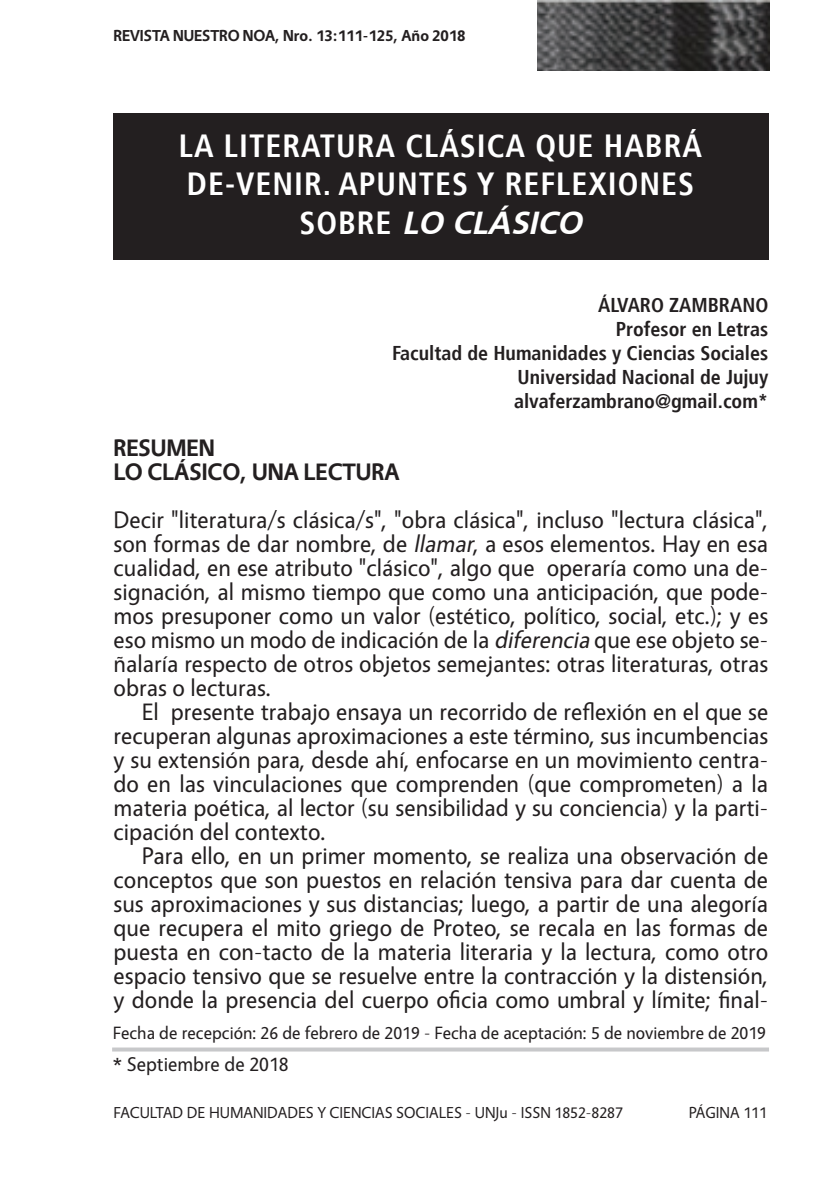
<style>
.page{position:relative;width:840px;height:1191px;background:#fff}
.page>*{position:absolute;margin:0;border:0;box-sizing:border-box;transform-origin:0 0}
.t1{font:700 condensed 32px/38.4px "Frutiger";letter-spacing:.03em;color:#fff}
.t2{font:italic 700 32px "Frutiger FC";color:#fff}
.t3{font:24px/24px "Vegur";color:#231f20;text-align:justify}
.t4{font:700 24px/24px "Vegur";color:#231f20}
.t5{font:700 condensed 20px/24px "Frutiger";color:#231f20;text-align:right}
.t6{font:20px "Vegur";color:#231f20}
.t7{font:18px "Vegur";color:#231f20}
.t8{font:16px "Vegur";color:#231f20}
.t9{font:700 16px "Vegur";color:#231f20}
.s1{font-family:"Frutiger";font-style:normal;font-stretch:condensed}
.s2{font-style:italic}
</style>
<div class="page">
<img style="left:537px;top:0;width:231px;height:71px">
<div style="left:113px;top:113px;width:654px;height:147px;background:#231f20"></div>
<svg style="left:112px;top:1047px;width:656px;height:4px;background:#cecfd0"></svg>
<p class="t9" style="left:113px;top:26px;width:353px">REVISTA NUESTRO NOA, Nro. 13:111-125, Año 2018</p>
<h1 class="t1" style="left:179px;top:126px;width:524px">LA LITERATURA CLÁSICA QUE HABRÁ<br>DE-VENIR. APUNTES Y REFLEXIONES</h1>
<h1 class="t2" style="left:299px;top:203px;width:283px"><span class="s1">SOBRE</span> LO CLÁSICO</h1>
<p class="t5" style="left:392px;top:293px;width:377px">ÁLVARO ZAMBRANO<br>Profesor en Letras<br>Facultad de Humanidades y Ciencias Sociales<br>Universidad Nacional de Jujuy alvaferzambrano@gmail.com*</p>
<p class="t4" style="left:113px;top:436px;width:287px">RESUMEN<br>LO CLÁSICO, UNA LECTURA</p>
<p class="t3" style="left:113px;top:508px;width:656px">Decir "literatura/s clásica/s", "obra clásica", incluso "lectura clásica", son formas de dar nombre, de <span class="s2">llamar</span>, a esos elementos. Hay en esa cualidad, en ese atributo "clásico", algo que operaría como una de&shy;signación, al mismo tiempo que como una anticipación, que pode&shy;mos presuponer como un valor (estético, político, social, etc.); y es eso mismo un modo de indicación de la <span class="s2">diferencia</span> que ese objeto se&shy;ñalaría respecto de otros objetos semejantes: otras literaturas, otras obras o lecturas.</p>
<p class="t3" style="left:113px;top:700px;width:656px;text-indent:28px">El presente trabajo ensaya un recorrido de reflexión en el que se recuperan algunas aproximaciones a este término, sus incumbencias y su extensión para, desde ahí, enfocarse en un movimiento centra&shy;do en las vinculaciones que comprenden (que comprometen) a la materia poética, al lector (su sensibilidad y su conciencia) y la parti&shy;cipación del contexto.</p>
<p class="t3" style="left:113px;top:844px;width:656px;text-indent:28px">Para ello, en un primer momento, se realiza una observación de conceptos que son puestos en relación tensiva para dar cuenta de sus aproximaciones y sus distancias; luego, a partir de una alegoría que recupera el mito griego de Proteo, se recala en las formas de puesta en con-tacto de la materia literaria y la lectura, como otro espacio tensivo que se resuelve entre la contracción y la distensión, y donde la presencia del cuerpo oficia como umbral y límite; final-</p>
<p class="t7" style="left:113px;top:1023px;width:654px">Fecha de recepción: 26 de febrero de 2019 - Fecha de aceptación: 5 de noviembre de 2019</p>
<p class="t6" style="left:113px;top:1053px;width:177px">* Septiembre de 2018</p>
<p class="t8" style="left:113px;top:1104px;width:510px">FACULTAD DE HUMANIDADES Y CIENCIAS SOCIALES - UNJu - ISSN 1852-8287</p>
<p class="t8" style="left:688px;top:1104px;width:80px">PÁGINA 111</p>
</div>
